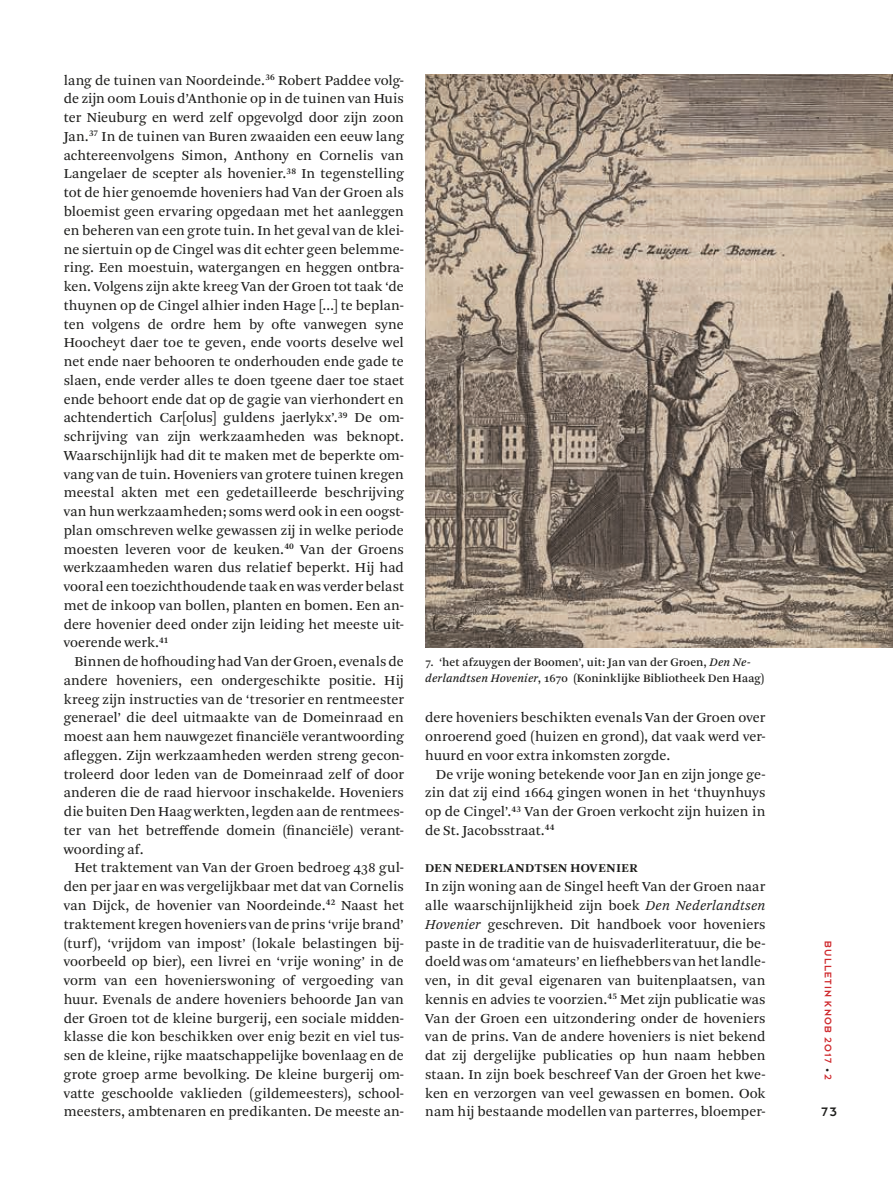
<style>
.page{position:relative;width:893px;height:1191px;background:#fff}
.page>*{position:absolute;margin:0;border:0;box-sizing:border-box;transform-origin:0 0}
.t1{font:14.4px/18.8px "Arnhem Pro Blond";color:#1d1d1b;text-align:justify}
.t2{font:13.5px "Dessau Pro";color:#1d1d1b}
.t3{font:700 12.6px "Arnhem Pro";letter-spacing:.04em;color:#1d1d1b}
.t4{font:12px/15.8px "Arnhem Pro";letter-spacing:.005em;color:#1d1d1b}
.t5{font:10.5px "Dessau Pro";letter-spacing:.11em;color:#cf292d}
.s1{font-style:italic}
.s2{font-size:8.25px;color:#1d1d1b}
</style>
<div class="page">
<img style="left:425px;top:74px;width:468px;height:573px">
<p class="t1" style="left:64px;top:71px;width:342px">lang de tuinen van Noordeinde.<sup>36</sup> Robert Paddee volg&shy;de zijn oom Louis d’Anthonie op in de tuinen van Huis ter Nieuburg en werd zelf opgevolgd door zijn zoon Jan.<sup>37</sup> In de tuinen van Buren zwaaiden een eeuw lang achtereenvolgens Simon, Anthony en Cornelis van Langelaer de scepter als hovenier.<sup>38</sup> In tegenstelling tot de hier genoemde hoveniers had Van der Groen als bloemist geen ervaring opgedaan met het aanleggen en beheren van een grote tuin. In het geval van de klei&shy;ne siertuin op de Cingel was dit echter geen belemme&shy;ring. Een moestuin, watergangen en heggen ontbra&shy;ken. Volgens zijn akte kreeg Van der Groen tot taak ‘de thuynen op de Cingel alhier inden Hage […] te beplan&shy;ten volgens de ordre hem by ofte vanwegen syne Hoocheyt daer toe te geven, ende voorts deselve wel net ende naer behooren te onderhouden ende gade te slaen, ende verder alles te doen tgeene daer toe staet ende behoort ende dat op de gagie van vierhondert en achtendertich Car[olus] guldens jaerlykx’.<sup>39</sup> De om&shy;schrijving van zijn werkzaamheden was beknopt.<br>Waarschijnlijk had dit te maken met de beperkte om&shy;vang van de tuin. Hoveniers van grotere tuinen kregen meestal akten met een gedetailleerde beschrijving van hun werkzaamheden; soms werd ook in een oogst&shy;plan omschreven welke gewassen zij in welke periode moesten leveren voor de keuken.<sup>40</sup> Van der Groens werkzaamheden waren dus relatief beperkt. Hij had vooral een toezichthoudende taak en was verder belast met de inkoop van bollen, planten en bomen. Een an&shy;dere hovenier deed onder zijn leiding het meeste uit&shy;voerende werk.<sup>41</sup></p>
<p class="t1" style="left:64px;top:652px;width:342px;text-indent:11px">Binnen de hofhouding had Van der Groen, evenals de andere hoveniers, een ondergeschikte positie. Hij kreeg zijn instructies van de ‘tresorier en rentmeester generael’ die deel uitmaakte van de Domeinraad en moest aan hem nauwgezet financiële verantwoording afleggen. Zijn werkzaamheden werden streng gecon&shy;troleerd door leden van de Domeinraad zelf of door anderen die de raad hiervoor inschakelde. Hoveniers die buiten Den Haag werkten, legden aan de rentmees&shy;ter van het betreffende domein (financiële) verant&shy;woording af.</p>
<p class="t1" style="left:64px;top:858px;width:342px;text-indent:11px">Het traktement van Van der Groen bedroeg 438 gul&shy;den per jaar en was vergelijkbaar met dat van Cornelis van Dijck, de hovenier van Noordeinde.<sup>42</sup> Naast het traktement kregen hoveniers van de prins ‘vrije brand’ (turf), ‘vrijdom van impost’ (lokale belastingen bij&shy;voorbeeld op bier), een livrei en ‘vrije woning’ in de vorm van een hovenierswoning of vergoeding van huur. Evenals de andere hoveniers behoorde Jan van der Groen tot de kleine burgerij, een sociale midden&shy;klasse die kon beschikken over enig bezit en viel tus&shy;sen de kleine, rijke maatschappelijke bovenlaag en de grote groep arme bevolking. De kleine burgerij om&shy;vatte geschoolde vaklieden (gildemeesters), school&shy;meesters, ambtenaren en predikanten. De meeste an-</p>
<p class="t4" style="left:425px;top:654px;width:341px">7. ‘het afzuygen der Boomen’, uit: Jan van der Groen, <span class="s1">Den Ne&shy;derlandtsen Hovenier</span>, 1670 (Koninklijke Bibliotheek Den Haag)</p>
<p class="t1" style="left:425px;top:708px;width:342px">dere hoveniers beschikten evenals Van der Groen over onroerend goed (huizen en grond), dat vaak werd ver&shy;huurd en voor extra inkomsten zorgde.</p>
<p class="t1" style="left:425px;top:765px;width:342px;text-indent:11px">De vrije woning betekende voor Jan en zijn jonge ge&shy;zin dat zij eind 1664 gingen wonen in het ‘thuynhuys op de Cingel’.<sup>43</sup> Van der Groen verkocht zijn huizen in de St. Jacobsstraat.<sup>44</sup></p>
<p class="t3" style="left:425px;top:860px;width:214px">DEN NEDERLANDTSEN HOVENIER</p>
<p class="t1" style="left:425px;top:877px;width:342px">In zijn woning aan de Singel heeft Van der Groen naar alle waarschijnlijkheid zijn boek <span class="s1">Den Nederlandtsen Hovenier</span> geschreven. Dit handboek voor hoveniers paste in de traditie van de huisvaderliteratuur, die be&shy;doeld was om ‘amateurs’ en liefhebbers van het landle&shy;ven, in dit geval eigenaren van buitenplaatsen, van kennis en advies te voorzien.<sup>45</sup> Met zijn publicatie was Van der Groen een uitzondering onder de hoveniers van de prins. Van de andere hoveniers is niet bekend dat zij dergelijke publicaties op hun naam hebben staan. In zijn boek beschreef Van der Groen het kwe&shy;ken en verzorgen van veel gewassen en bomen. Ook nam hij bestaande modellen van parterres, bloemper-</p>
<p class="t5" style="left:833px;top:941px;width:140px;rotate:90deg">BULLETIN KNOB 2017 <span class="s2">•</span> 2</p>
<p class="t2" style="left:821px;top:1105px;width:17px">73</p>
</div>
